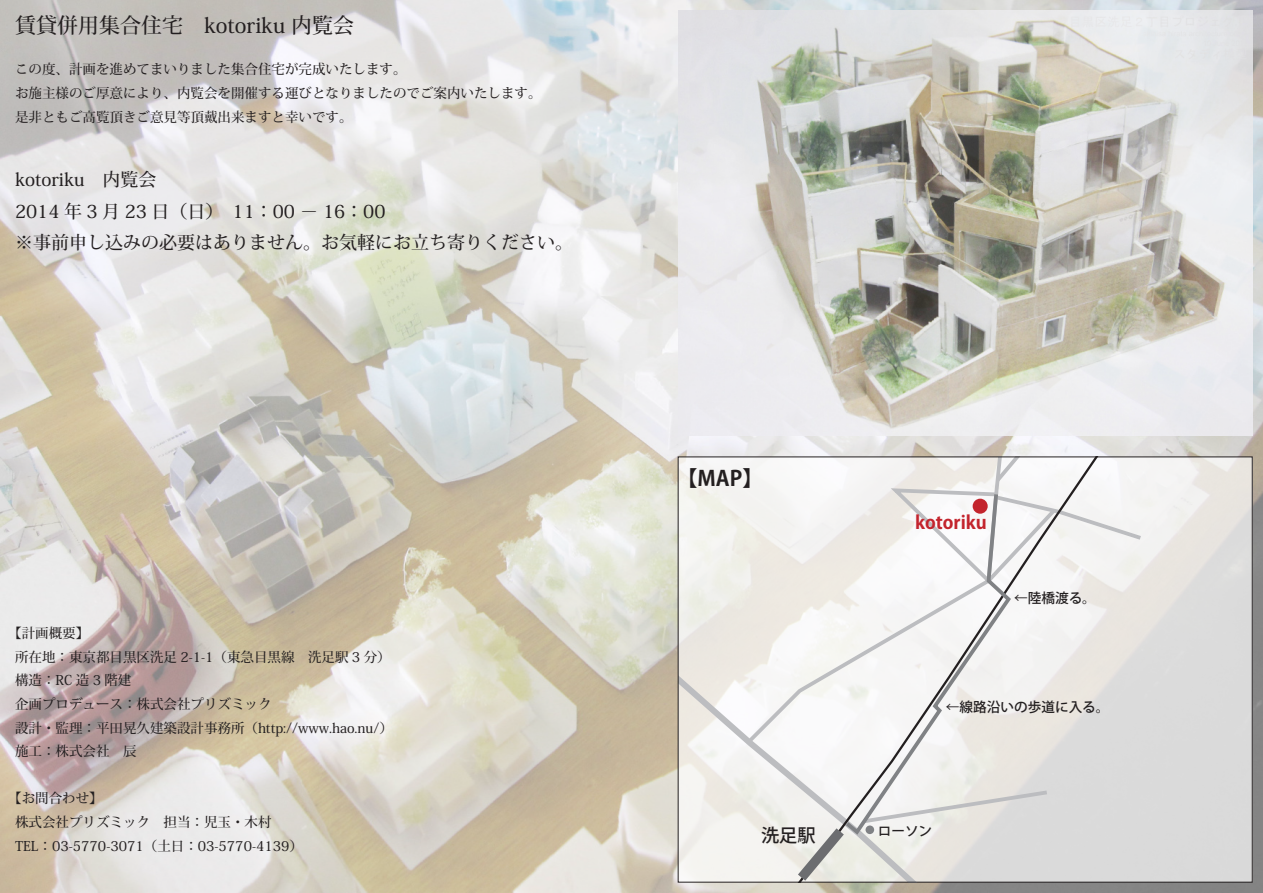
<style>
.page{position:relative;width:1263px;height:893px;background:#fff}
.page>*{position:absolute;margin:0;border:0;box-sizing:border-box;transform-origin:0 0}
.t1{font:500 21px "Koz Min Pro";color:#231f20}
.t2{font:700 21px "Koz Go Pro";color:#231f20}
.t3{font:700 18.15px "Koz Go Pro";color:#c3242d}
.t4{font:500 18.15px "Koz Go Pro";color:#231f20}
.t5{font:500 18px/31.5px "Koz Min Pro";color:#231f20}
.t6{font:500 13.65px "Koz Go Pro";color:#231f20}
.t7{font:500 13.5px/23.7px "Koz Min Pro";color:#231f20}
.s1{font-weight:400}
</style>
<div class="page">
<img style="left:0;top:0;width:1263px;height:893px">
<div style="left:678px;top:457px;width:574px;height:425px;background:linear-gradient(to bottom,#eceae7,#d4d5d6)"></div>
<div style="left:1119px;top:459px;width:26px;height:84px;background:#f5f4f4"></div>
<svg style="left:680px;top:459px;width:439px;height:421px"></svg>
<svg style="left:798px;top:828px;width:46px;height:52px;background:#cdcdc9"></svg>
<svg style="left:842px;top:490px;width:171px;height:347px"></svg>
<img style="left:678px;top:11px;width:574px;height:425px">
<h1 class="t1" style="left:15px;top:11px;width:341px">賃貸併用集合住宅　kotoriku 内覧会</h1>
<p class="t7" style="left:15px;top:57px;width:528px">この度、計画を進めてまいりました集合住宅が完成いたします。<br>お施主様のご厚意により、内覧会を開催する運びとなりましたのでご案内いたします。是非ともご高覧頂きご意見等頂戴出来ますと幸いです。</p>
<h3 class="t5" style="left:15px;top:163px;width:560px">kotoriku　内覧会<br>2014 年 3 月 23 日（日）　11：00 － 16：00<br>※事前申し込みの必要はありません。お気軽にお立ち寄りください。</h3>
<p class="t7" style="left:15px;top:621px;width:379px;text-indent:-7px">【計画概要】<br>所在地：東京都目黒区洗足 2-1-1（東急目黒線　洗足駅 3 分）構造：RC 造 3 階建<br>企画プロデュース：株式会社プリズミック<br>設計・監理：平田晃久建築設計事務所（http://www.hao.nu/）施工：株式会社　辰</p>
<p class="t7" style="left:15px;top:786px;width:289px;text-indent:-7px">【お問合わせ】<br>株式会社プリズミック　担当：児玉・木村<br>TEL：03-5770-3071（土日：03-5770-4139）</p>
<h1 class="t2" style="left:676px;top:465px;width:88px">【MAP】</h1>
<h2 class="t3" style="left:915px;top:511px;width:73px">kotoriku</h2>
<p class="t6" style="left:1014px;top:589px;width:83px"><span class="s1">←</span>陸橋渡る。</p>
<p class="t6" style="left:946px;top:698px;width:165px"><span class="s1">←</span>線路沿いの歩道に入る。</p>
<h2 class="t4" style="left:761px;top:824px;width:56px">洗足駅</h2>
<p class="t6" style="left:878px;top:822px;width:56px">ローソン</p>
</div>
